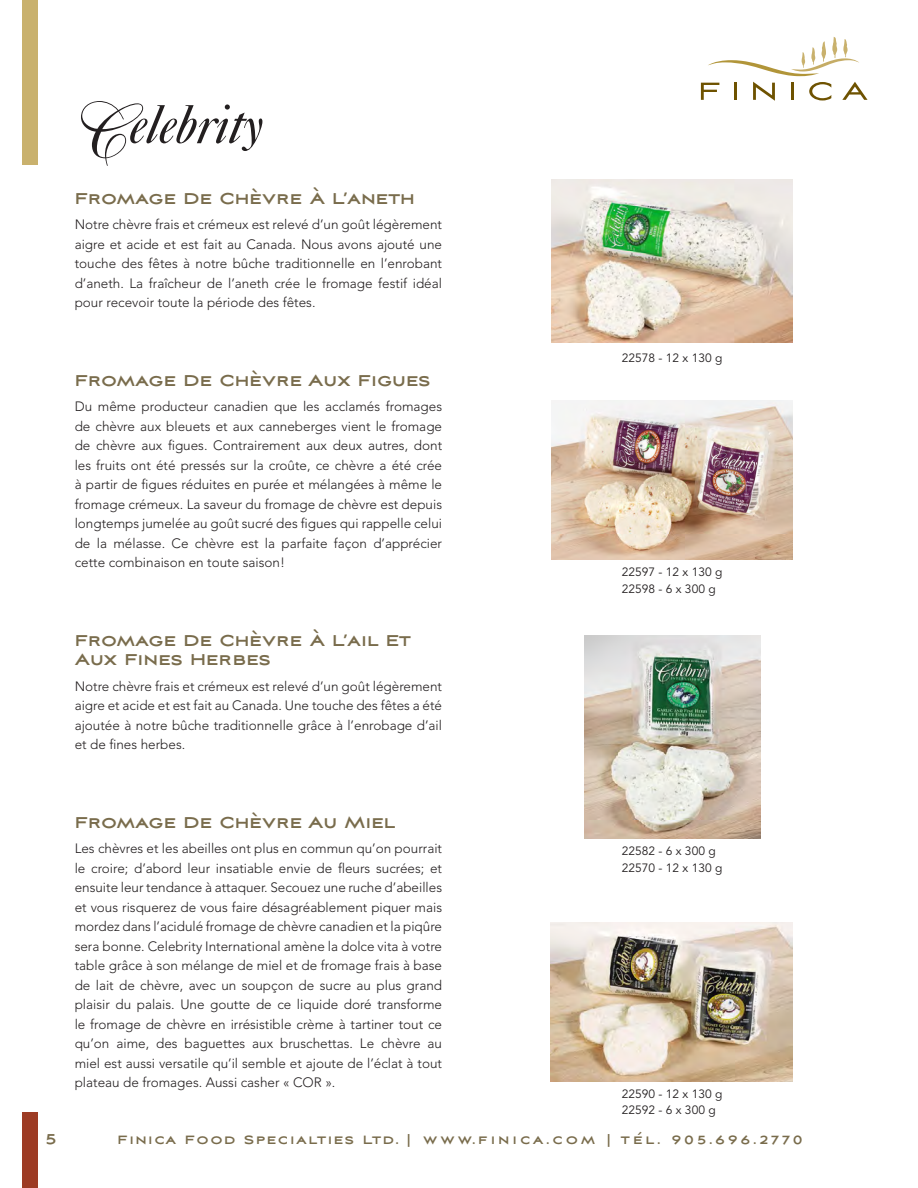
<style>
.page{position:relative;width:918px;height:1188px;background:#fff}
.page>*{position:absolute;margin:0;border:0;box-sizing:border-box;transform-origin:0 0}
.Product_Title{font:700 19.5px/19.5px "Aviano Sans";color:#796c4c}
.Product_Description{font:700 19.5px "Aviano Sans";color:#796c4c}
.t1{font:700 18px "Aviano Sans";color:#796c4c}
.t2{font:700 15px "Aviano Sans";letter-spacing:.1em;color:#796c4c}
.Product_Description-2{font:300 13.5px/19.5px "Avenir LT Std";color:#231f20;text-align:justify}
.item_number{font:12px "Avenir LT Std";color:#231f20}
</style>
<div class="page">
<img style="left:584px;top:635px;width:176px;height:203px">
<img style="left:551px;top:923px;width:242px;height:158px">
<img style="left:552px;top:401px;width:241px;height:159px">
<img style="left:552px;top:179px;width:241px;height:163px">
<svg style="left:701px;top:83px;width:18px;height:17px"></svg>
<hr style="left:734px;top:83px;width:3px;height:17px;background:#6e5200">
<svg style="left:753px;top:82px;width:22px;height:19px"></svg>
<hr style="left:791px;top:83px;width:3px;height:17px;background:#6e5200">
<svg style="left:809px;top:82px;width:22px;height:19px"></svg>
<svg style="left:842px;top:82px;width:26px;height:18px"></svg>
<svg style="left:708px;top:37px;width:151px;height:39px"></svg>
<div style="left:22px;top:0;width:16px;height:164px;background:#c9b16d"></div>
<div style="left:22px;top:1112px;width:16px;height:76px;background:#9d3b24"></div>
<svg style="left:81px;top:101px;width:181px;height:65px"></svg>
<p class="Product_Title" style="left:75px;top:188px;width:342px">Fromage De Chèvre À L’aneth</p>
<p class="Product_Description-2" style="left:75px;top:215px;width:369px">Notre chèvre frais et crémeux est relevé d’un goût légèrement aigre et acide et est fait au Canada. Nous avons ajouté une touche des fêtes à notre bûche traditionnelle en l’enrobant d’aneth. La fraîcheur de l’aneth crée le fromage festif idéal pour recevoir toute la période des fêtes.</p>
<p class="Product_Description" style="left:75px;top:369px;width:357px">Fromage De Chèvre Aux Figues</p>
<p class="Product_Description-2" style="left:75px;top:397px;width:369px">Du même producteur canadien que les acclamés fromages de chèvre aux bleuets et aux canneberges vient le fromage de chèvre aux figues. Contrairement aux deux autres, dont les fruits ont été pressés sur la croûte, ce chèvre a été crée à partir de figues réduites en purée et mélangées à même le fromage crémeux. La saveur du fromage de chèvre est depuis longtemps jumelée au goût sucré des figues qui rappelle celui de la mélasse. Ce chèvre est la parfaite façon d’apprécier cette combinaison en toute saison!</p>
<p class="Product_Title" style="left:75px;top:630px;width:338px">Fromage De Chèvre À L’ail Et<br>Aux Fines Herbes</p>
<p class="Product_Description-2" style="left:75px;top:676px;width:369px">Notre chèvre frais et crémeux est relevé d’un goût légèrement aigre et acide et est fait au Canada. Une touche des fêtes a été ajoutée à notre bûche traditionnelle grâce à l’enrobage d’ail et de fines herbes.</p>
<p class="Product_Description" style="left:75px;top:811px;width:322px">Fromage De Chèvre Au Miel</p>
<p class="Product_Description-2" style="left:75px;top:839px;width:369px">Les chèvres et les abeilles ont plus en commun qu’on pourrait le croire; d’abord leur insatiable envie de fleurs sucrées; et ensuite leur tendance à attaquer. Secouez une ruche d’abeilles et vous risquerez de vous faire désagréablement piquer mais mordez dans l’acidulé fromage de chèvre canadien et la piqûre sera bonne. Celebrity International amène la dolce vita à votre table grâce à son mélange de miel et de fromage frais à base de lait de chèvre, avec un soupçon de sucre au plus grand plaisir du palais. Une goutte de ce liquide doré transforme le fromage de chèvre en irrésistible crème à tartiner tout ce qu’on aime, des baguettes aux bruschettas. Le chèvre au miel est aussi versatile qu’il semble et ajoute de l’éclat à tout plateau de fromages. Aussi casher « COR ».</p>
<p class="item_number" style="left:622px;top:351px;width:102px">22578 - 12 x 130 g</p>
<p class="item_number" style="left:622px;top:565px;width:102px">22597 - 12 x 130 g</p>
<p class="item_number" style="left:622px;top:582px;width:95px">22598 - 6 x 300 g</p>
<p class="item_number" style="left:622px;top:844px;width:95px">22582 - 6 x 300 g</p>
<p class="item_number" style="left:622px;top:861px;width:102px">22570 - 12 x 130 g</p>
<p class="item_number" style="left:622px;top:1087px;width:102px">22590 - 12 x 130 g</p>
<p class="item_number" style="left:622px;top:1103px;width:95px">22592 - 6 x 300 g</p>
<h2 class="t1" style="left:46px;top:1128px;width:13px">5</h2>
<p class="t2" style="left:118px;top:1131px;width:687px">Finica Food Specialties Ltd. | www.finica.com | tél. 905.696.2770</p>
</div>
